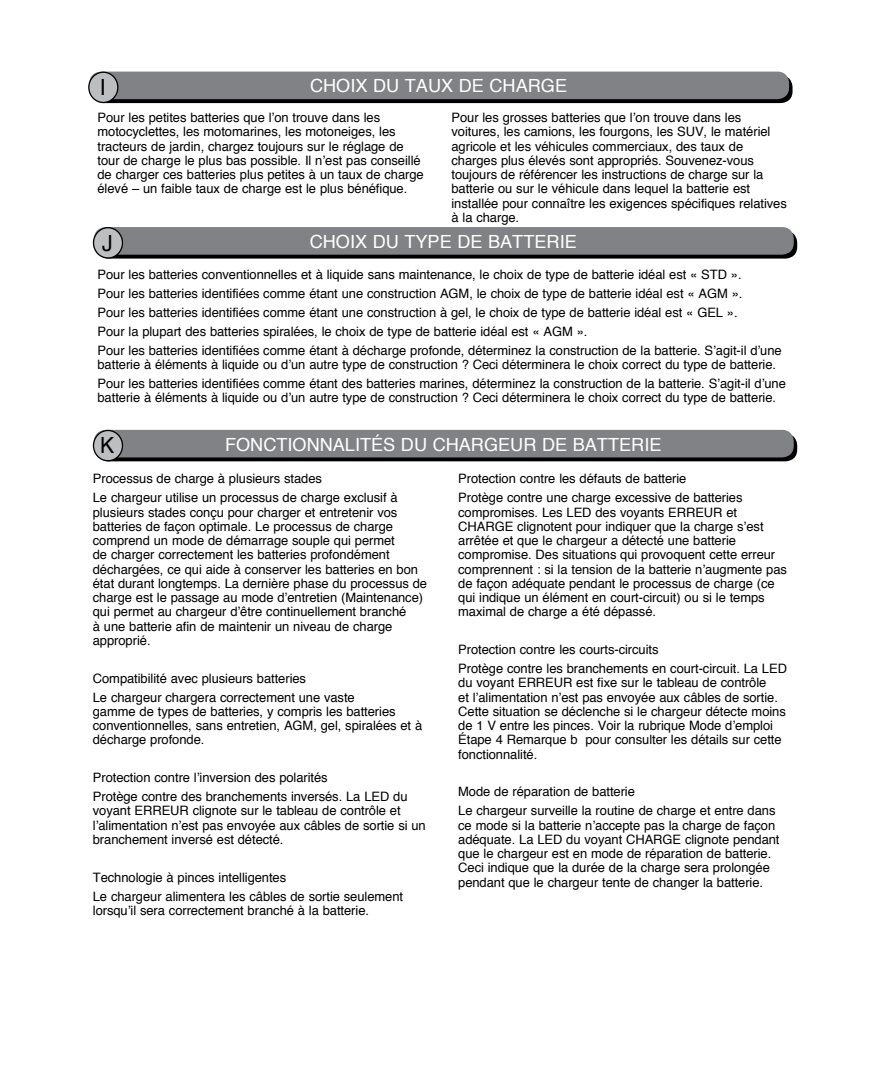
<style>
.page{position:relative;width:882px;height:1080px;background:#fff}
.page>*{position:absolute;margin:0;border:0;box-sizing:border-box;transform-origin:0 0}
.t1{font:22.2px "Helvetica";color:#000;scale:.95 1}
.t2{font:18.2px "Helvetica";color:#fff}
.t3{font:13px/14.2px "Helvetica";letter-spacing:-.005em;color:#000}
</style>
<div class="page">
<div style="left:98px;top:434px;width:699px;height:27px;background:linear-gradient(to right,#000,#010101);border-radius:12px"></div>
<div style="left:94px;top:430px;width:700px;height:27px;background:#808285;border-radius:12px"></div>
<div style="left:94px;top:430px;width:28px;height:31px;background:#bcbec0;border-radius:50%"></div>
<div style="left:93px;top:430px;width:30px;height:31px;border:1px solid #000;border-radius:50%"></div>
<div style="left:93px;top:75px;width:700px;height:28px;background:linear-gradient(to right,#0c0c0c,#0c0c0d);border-radius:12px"></div>
<div style="left:89px;top:72px;width:700px;height:27px;background:#808285;border-radius:12px"></div>
<div style="left:89px;top:72px;width:29px;height:30px;background:#bcbec0;border-radius:50%"></div>
<div style="left:88px;top:72px;width:30px;height:31px;border:1px solid #000;border-radius:50%"></div>
<div style="left:98px;top:231px;width:699px;height:28px;background:#000;border-radius:12px"></div>
<div style="left:94px;top:227px;width:700px;height:28px;background:#808285;border-radius:12px"></div>
<div style="left:94px;top:228px;width:28px;height:30px;background:#bcbec0;border-radius:50%"></div>
<div style="left:93px;top:227px;width:30px;height:32px;border:1px solid #000;border-radius:50%"></div>
<h1 class="t1" style="left:100px;top:70px;width:8px">I</h1>
<h2 class="t2" style="left:310px;top:72px;width:259px">CHOIX DU TAUX DE CHARGE</h2>
<p class="t3" style="left:98px;top:111px;width:328px">Pour les petites batteries que l’on trouve dans les motocyclettes, les motomarines, les motoneiges, les tracteurs de jardin, chargez toujours sur le réglage de tour de charge le plus bas possible. Il n’est pas conseillé de charger ces batteries plus petites à un taux de charge élevé – un faible taux de charge est le plus bénéfique.</p>
<p class="t3" style="left:452px;top:111px;width:337px">Pour les grosses batteries que l’on trouve dans les voitures, les camions, les fourgons, les SUV, le matériel agricole et les véhicules commerciaux, des taux de charges plus élevés sont appropriés. Souvenez-vous toujours de référencer les instructions de charge sur la batterie ou sur le véhicule dans lequel la batterie est installée pour connaître les exigences spécifiques relatives à la charge.</p>
<h1 class="t1" style="left:102px;top:226px;width:13px">J</h1>
<h2 class="t2" style="left:310px;top:227px;width:269px">CHOIX DU TYPE DE BATTERIE</h2>
<p class="t3" style="left:98px;top:265px;width:686px;line-height:19px">Pour les batteries conventionnelles et à liquide sans maintenance, le choix de type de batterie idéal est « STD ».<br>Pour les batteries identifiées comme étant une construction AGM, le choix de type de batterie idéal est « AGM ».<br>Pour les batteries identifiées comme étant une construction à gel, le choix de type de batterie idéal est « GEL ».<br>Pour la plupart des batteries spiralées, le choix de type de batterie idéal est « AGM ».<br>Pour les batteries identifiées comme étant à décharge profonde, déterminez la construction de la batterie. S’agit-il d’une</p>
<p class="t3" style="left:98px;top:355px;width:690px;line-height:19px">batterie à éléments à liquide ou d’un autre type de construction ? Ceci déterminera le choix correct du type de batterie.<br>Pour les batteries identifiées comme étant des batteries marines, déterminez la construction de la batterie. S’agit-il d’une</p>
<p class="t3" style="left:98px;top:391px;width:680px">batterie à éléments à liquide ou d’un autre type de construction ? Ceci déterminera le choix correct du type de batterie.</p>
<h1 class="t1" style="left:100px;top:429px;width:16px">K</h1>
<h2 class="t2" style="left:225px;top:430px;width:438px">FONCTIONNALITÉS DU CHARGEUR DE BATTERIE</h2>
<p class="t3" style="left:93px;top:470px;width:306px;line-height:19px">Processus de charge à plusieurs stades<br>Le chargeur utilise un processus de charge exclusif à</p>
<p class="t3" style="left:93px;top:505px;width:336px">plusieurs stades conçu pour charger et entretenir vos batteries de façon optimale. Le processus de charge comprend un mode de démarrage souple qui permet<br>de charger correctement les batteries profondément déchargées, ce qui aide à conserver les batteries en bon état durant longtemps. La dernière phase du processus de charge est le passage au mode d’entretien (Maintenance) qui permet au chargeur d’être continuellement branché<br>à une batterie afin de maintenir un niveau de charge approprié.</p>
<p class="t3" style="left:93px;top:669px;width:263px;line-height:19px">Compatibilité avec plusieurs batteries<br>Le chargeur chargera correctement une vaste</p>
<p class="t3" style="left:93px;top:705px;width:331px">gamme de types de batteries, y compris les batteries conventionnelles, sans entretien, AGM, gel, spiralées et à décharge profonde.</p>
<p class="t3" style="left:93px;top:768px;width:316px;line-height:19px">Protection contre l’inversion des polarités<br>Protège contre des branchements inversés. La LED du</p>
<p class="t3" style="left:93px;top:804px;width:334px">voyant ERREUR clignote sur le tableau de contrôle et l’alimentation n’est pas envoyée aux câbles de sortie si un branchement inversé est détecté.</p>
<p class="t3" style="left:93px;top:868px;width:312px;line-height:19px">Technologie à pinces intelligentes<br>Le chargeur alimentera les câbles de sortie seulement</p>
<p class="t3" style="left:93px;top:904px;width:278px">lorsqu’il sera correctement branché à la batterie.</p>
<p class="t3" style="left:458px;top:470px;width:286px;line-height:19px">Protection contre les défauts de batterie<br>Protège contre une charge excessive de batteries</p>
<p class="t3" style="left:458px;top:505px;width:330px">compromises. Les LED des voyants ERREUR et CHARGE clignotent pour indiquer que la charge s’est arrêtée et que le chargeur a détecté une batterie compromise. Des situations qui provoquent cette erreur comprennent : si la tension de la batterie n’augmente pas de façon adéquate pendant le processus de charge (ce qui indique un élément en court-circuit) ou si le temps maximal de charge a été dépassé.</p>
<p class="t3" style="left:458px;top:640px;width:330px;line-height:19px">Protection contre les courts-circuits<br>Protège contre les branchements en court-circuit. La LED</p>
<p class="t3" style="left:458px;top:676px;width:329px">du voyant ERREUR est fixe sur le tableau de contrôle<br>et l’alimentation n’est pas envoyée aux câbles de sortie.<br>Cette situation se déclenche si le chargeur détecte moins de 1 V entre les pinces. Voir la rubrique Mode d’emploi Étape 4 Remarque b pour consulter les détails sur cette fonctionnalité.</p>
<p class="t3" style="left:458px;top:783px;width:319px;line-height:19px">Mode de réparation de batterie<br>Le chargeur surveille la routine de charge et entre dans</p>
<p class="t3" style="left:458px;top:818px;width:323px">ce mode si la batterie n’accepte pas la charge de façon adéquate. La LED du voyant CHARGE clignote pendant que le chargeur est en mode de réparation de batterie.<br>Ceci indique que la durée de la charge sera prolongée pendant que le chargeur tente de changer la batterie.</p>
</div>
